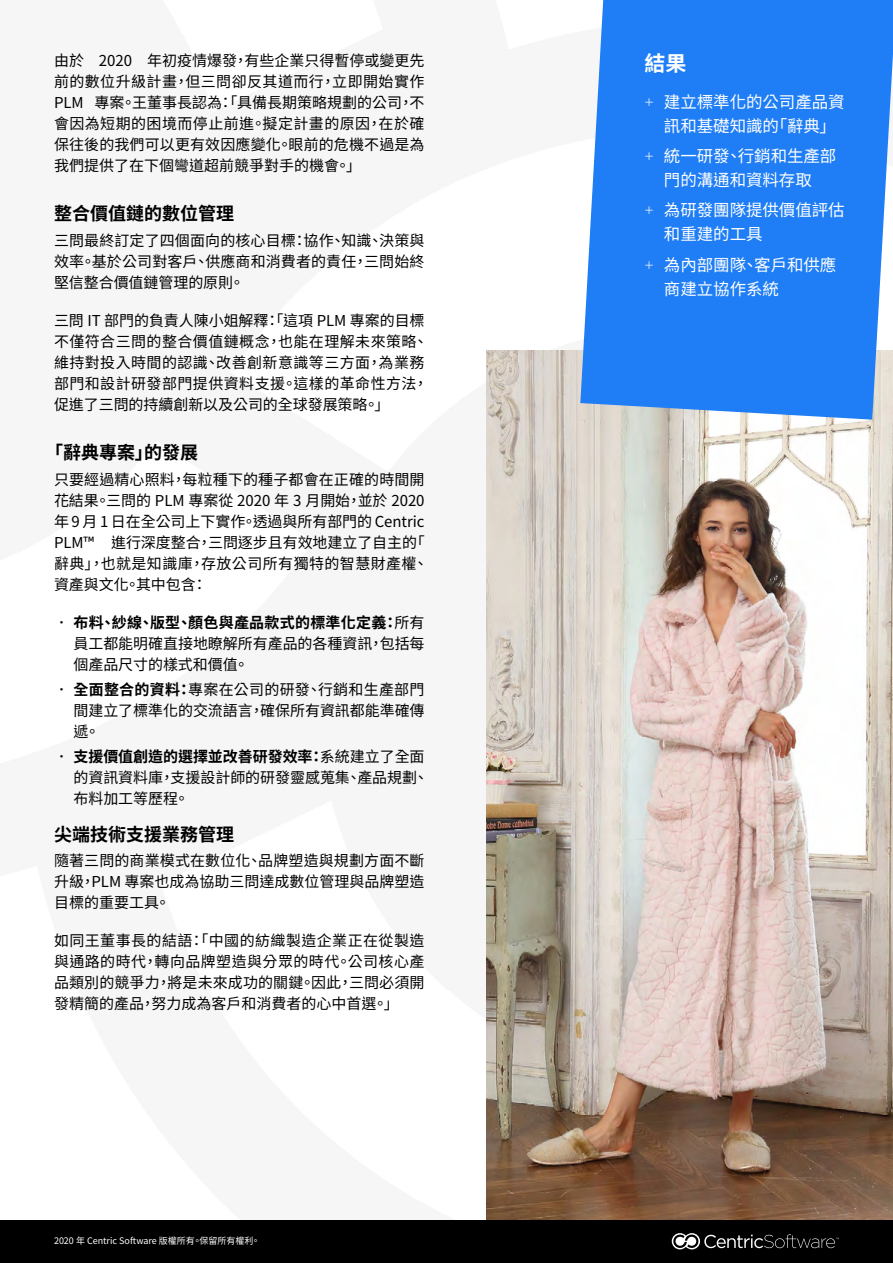
<style>
.page{position:relative;width:893px;height:1263px;background:#fff}
.page>*{position:absolute;margin:0;border:0;box-sizing:border-box;transform-origin:0 0}
.t1{font:700 21px "Source Han Sans TW";color:#fff}
.t2{font:700 18px "Source Han Sans TW";color:#000}
.t3{font:16.5px/24px "Source Han Sans TW";letter-spacing:-.005em;color:#fff}
.t4{font:15px/21px "Source Han Sans TW";color:#000;text-align:justify}
.t5{font:15px/21px "Source Han Sans TW";letter-spacing:.03em;color:#000}
.t6{font:9px "Source Han Sans TW";color:#fff}
.s1{font-weight:700}
.s2{font-family:"Open Sans";font-weight:300}
</style>
<div class="page">
<img style="left:487px;top:351px;width:406px;height:869px">
<div style="left:0;top:1220px;width:893px;height:43px;background:#000"></div>
<svg style="left:580px;top:0;width:313px;height:420px;background:#3087f5"></svg>
<svg style="left:672px;top:1233px;width:167px;height:16px"></svg>
<p class="t4" style="left:54px;top:50px;width:372px">由於 2020 年初疫情爆發，有些企業只得暫停或變更先前的數位升級計畫，但三問卻反其道而行，立即開始實作PLM 專案。王董事長認為：「具備長期策略規劃的公司，不會因為短期的困境而停止前進。擬定計畫的原因，在於確保往後的我們可以更有效因應變化。眼前的危機不過是為我們提供了在下個彎道超前競爭對手的機會。」</p>
<p class="t2" style="left:54px;top:204px;width:181px">整合價值鏈的數位管理</p>
<p class="t4" style="left:54px;top:230px;width:372px">三問最終訂定了四個面向的核心目標：協作、知識、決策與效率。基於公司對客戶、供應商和消費者的責任，三問始終堅信整合價值鏈管理的原則。</p>
<p class="t5" style="left:54px;top:310px;width:376px">三問 IT 部門的負責人陳小姐解釋：「這項 PLM 專案的目標不僅符合三問的整合價值鏈概念，也能在理解未來策略、維持對投入時間的認識、改善創新意識等三方面，為業務部門和設計研發部門提供資料支援。這樣的革命性方法，促進了三問的持續創新以及公司的全球發展策略。」</p>
<p class="t2" style="left:45px;top:442px;width:154px">「辭典專案」的發展</p>
<p class="t4" style="left:54px;top:469px;width:376px;text-align:left">只要經過精心照料，每粒種下的種子都會在正確的時間開花結果。三問的 PLM 專案從 2020 年 3 月開始，並於 2020年 9 月 1 日在全公司上下實作。透過與所有部門的 Centric<br>PLM™ 進行深度整合，三問逐步且有效地建立了自主的「辭典」，也就是知識庫，存放公司所有獨特的智慧財產權、資產與文化。其中包含：</p>
<p class="t4" style="left:73px;top:612px;width:353px;text-indent:-19px"><span class="s1">• 布料、紗線、版型、顏色與產品款式的標準化定義：</span>所有員工都能明確直接地瞭解所有產品的各種資訊，包括每個產品尺寸的樣式和價值。</p>
<p class="t4" style="left:73px;top:679px;width:353px;text-indent:-20px"><span class="s1">• 全面整合的資料：</span>專案在公司的研發、行銷和生產部門間建立了標準化的交流語言，確保所有資訊都能準確傳遞。</p>
<p class="t4" style="left:73px;top:746px;width:356px;text-align:left;text-indent:-20px"><span class="s1">• 支援價值創造的選擇並改善研發效率：</span>系統建立了全面的資訊資料庫，支援設計師的研發靈感蒐集、產品規劃、布料加工等歷程。</p>
<p class="t2" style="left:54px;top:824px;width:181px">尖端技術支援業務管理</p>
<p class="t4" style="left:54px;top:850px;width:372px">隨著三問的商業模式在數位化、品牌塑造與規劃方面不斷升級，PLM 專案也成為協助三問達成數位管理與品牌塑造目標的重要工具。</p>
<p class="t4" style="left:54px;top:930px;width:372px">如同王董事長的結語：「中國的紡織製造企業正在從製造與通路的時代，轉向品牌塑造與分眾的時代。公司核心產品類別的競爭力，將是未來成功的關鍵。因此，三問必須開發精簡的產品，努力成為客戶和消費者的心中首選。」</p>
<p class="t6" style="left:54px;top:1235px;width:208px">2020 年 Centric Software 版權所有。保留所有權利。</p>
<h1 class="t1" style="left:644px;top:51px;width:43px">結果</h1>
<p class="t3" style="left:664px;top:90px;width:182px;text-indent:-20px"><span class="s2">+</span> 建立標準化的公司產品資訊和基礎知識的「辭典」</p>
<p class="t3" style="left:644px;top:144px;width:193px;text-align:center"><span class="s2">+</span> 統一研發、行銷和生產部門的溝通和資料存取</p>
<p class="t3" style="left:664px;top:199px;width:182px;text-indent:-20px"><span class="s2">+</span> 為研發團隊提供價值評估和重建的工具</p>
<p class="t3" style="left:664px;top:253px;width:174px;text-indent:-20px"><span class="s2">+</span> 為內部團隊、客戶和供應商建立協作系統</p>
</div>
